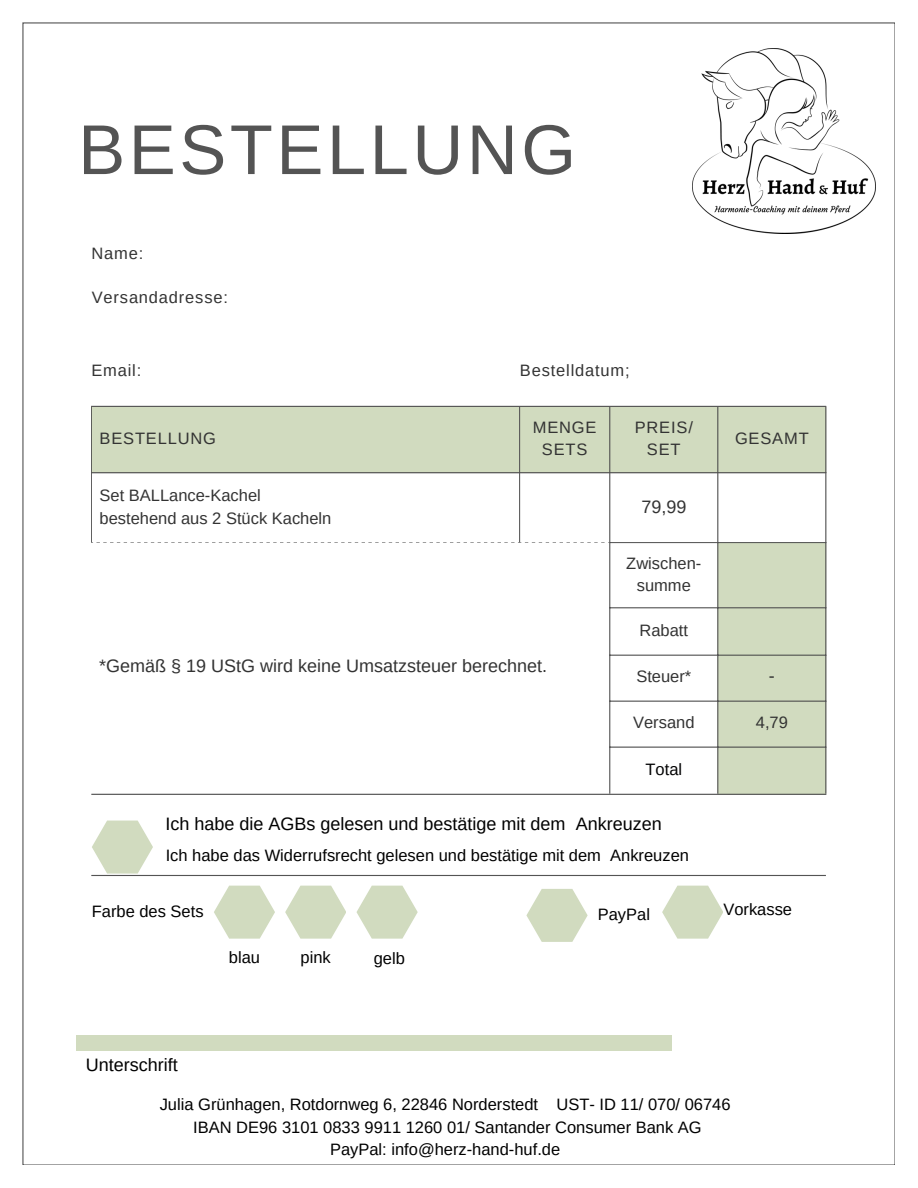
<style>
.page{position:relative;width:918px;height:1188px;background:#fff}
.page>*{position:absolute;margin:0;border:0;box-sizing:border-box;transform-origin:0 0}
.t1{font:70.5px "Arimo";letter-spacing:.05em;color:#545454}
.t2{font:18px "Arimo";color:#000}
.t3{font:18px "Arimo";color:#333}
.t4{font:16.5px "Arimo";color:#000}
.t5{font:16.5px "Arimo";color:#333}
.t6{font:16.5px/22.5px "Arimo";letter-spacing:.05em;color:#333;text-align:center}
.t7{font:16.5px "Arimo";color:#030304}
</style>
<div class="page">
<img style="left:693px;top:49px;width:182px;height:184px">
<svg style="left:92px;top:821px;width:61px;height:52px"></svg>
<svg style="left:91px;top:407px;width:735px;height:387px"></svg>
<hr style="left:91px;top:407px;width:1px;height:135px;background:#545454">
<hr style="left:519px;top:407px;width:1px;height:135px;background:#545454">
<hr style="left:610px;top:407px;width:1px;height:387px;background:#545454">
<hr style="left:718px;top:407px;width:1px;height:387px;background:#545454">
<hr style="left:826px;top:407px;width:1px;height:387px;background:#545454">
<hr style="left:610px;top:542px;width:216px;height:1px;background:#545454">
<hr style="left:610px;top:608px;width:216px;height:1px;background:#545454">
<hr style="left:610px;top:655px;width:216px;height:1px;background:#545454">
<hr style="left:610px;top:701px;width:216px;height:1px;background:#545454">
<hr style="left:610px;top:747px;width:216px;height:1px;background:#545454">
<svg style="left:91px;top:542px;width:519px;height:1px"></svg>
<hr style="left:91px;top:406px;width:735px;height:1px;background:#545454">
<hr style="left:91px;top:472px;width:735px;height:1px;background:#545454">
<hr style="left:91px;top:794px;width:735px;height:1px;background:#545454">
<hr style="left:91px;top:875px;width:735px;height:1px;background:#545454">
<svg style="left:526px;top:889px;width:61px;height:53px"></svg>
<svg style="left:662px;top:886px;width:61px;height:52px"></svg>
<div style="left:76px;top:1036px;width:596px;height:15px;background:#d1dbbf"></div>
<svg style="left:357px;top:886px;width:60px;height:52px"></svg>
<svg style="left:285px;top:886px;width:61px;height:52px"></svg>
<svg style="left:214px;top:886px;width:61px;height:52px"></svg>
<p class="t1" style="left:78px;top:110px;width:499px">BESTELLUNG</p>
<p class="t5" style="left:91px;top:244px;width:53px">Name:</p>
<p class="t6" style="left:92px;top:286px;width:138px">Versandadresse:</p>
<p class="t5" style="left:91px;top:361px;width:51px">Email:</p>
<p class="t6" style="left:520px;top:359px;width:111px">Bestelldatum;</p>
<h1 class="t6" style="left:100px;top:427px;width:118px">BESTELLUNG</h1>
<p class="t5" style="left:100px;top:487px;width:163px">Set BALLance-Kachel</p>
<p class="t5" style="left:100px;top:509px;width:233px">bestehend aus 2 Stück Kacheln</p>
<p class="t5" style="left:533px;top:418px;width:65px">MENGE</p>
<p class="t5" style="left:542px;top:440px;width:47px">SETS</p>
<p class="t3" style="left:99px;top:656px;width:449px">*Gemäß § 19 UStG wird keine Umsatzsteuer berechnet.</p>
<p class="t6" style="left:635px;top:416px;width:60px">PREIS/<br>SET</p>
<p class="t5" style="left:735px;top:429px;width:75px">GESAMT</p>
<p class="t3" style="left:641px;top:496px;width:47px">79,99</p>
<p class="t5" style="left:626px;top:554px;width:77px">Zwischen-</p>
<p class="t5" style="left:637px;top:576px;width:56px">summe</p>
<p class="t5" style="left:640px;top:621px;width:50px">Rabatt</p>
<p class="t5" style="left:636px;top:667px;width:56px">Steuer*</p>
<p class="t3" style="left:769px;top:666px;width:7px">-</p>
<p class="t5" style="left:633px;top:713px;width:63px">Versand</p>
<p class="t5" style="left:756px;top:713px;width:34px">4,79</p>
<p class="t7" style="left:646px;top:761px;width:38px">Total</p>
<p class="t2" style="left:166px;top:814px;width:498px">Ich habe die AGBs gelesen und bestätige mit dem Ankreuzen</p>
<p class="t4" style="left:166px;top:846px;width:525px">Ich habe das Widerrufsrecht gelesen und bestätige mit dem Ankreuzen</p>
<p class="t4" style="left:92px;top:902px;width:113px">Farbe des Sets</p>
<p class="t4" style="left:229px;top:948px;width:33px">blau</p>
<p class="t4" style="left:301px;top:948px;width:32px">pink</p>
<p class="t4" style="left:374px;top:949px;width:33px">gelb</p>
<p class="t4" style="left:598px;top:905px;width:54px">PayPal</p>
<p class="t4" style="left:723px;top:900px;width:70px">Vorkasse</p>
<p class="t2" style="left:86px;top:1054px;width:93px">Unterschrift</p>
<p class="t4" style="left:160px;top:1095px;width:572px">Julia Grünhagen, Rotdornweg 6, 22846 Norderstedt UST- ID 11/ 070/ 06746</p>
<p class="t4" style="left:193px;top:1118px;width:510px">IBAN DE96 3101 0833 9911 1260 01/ Santander Consumer Bank AG</p>
<p class="t4" style="left:330px;top:1140px;width:232px">PayPal: info@herz-hand-huf.de</p>
</div>
